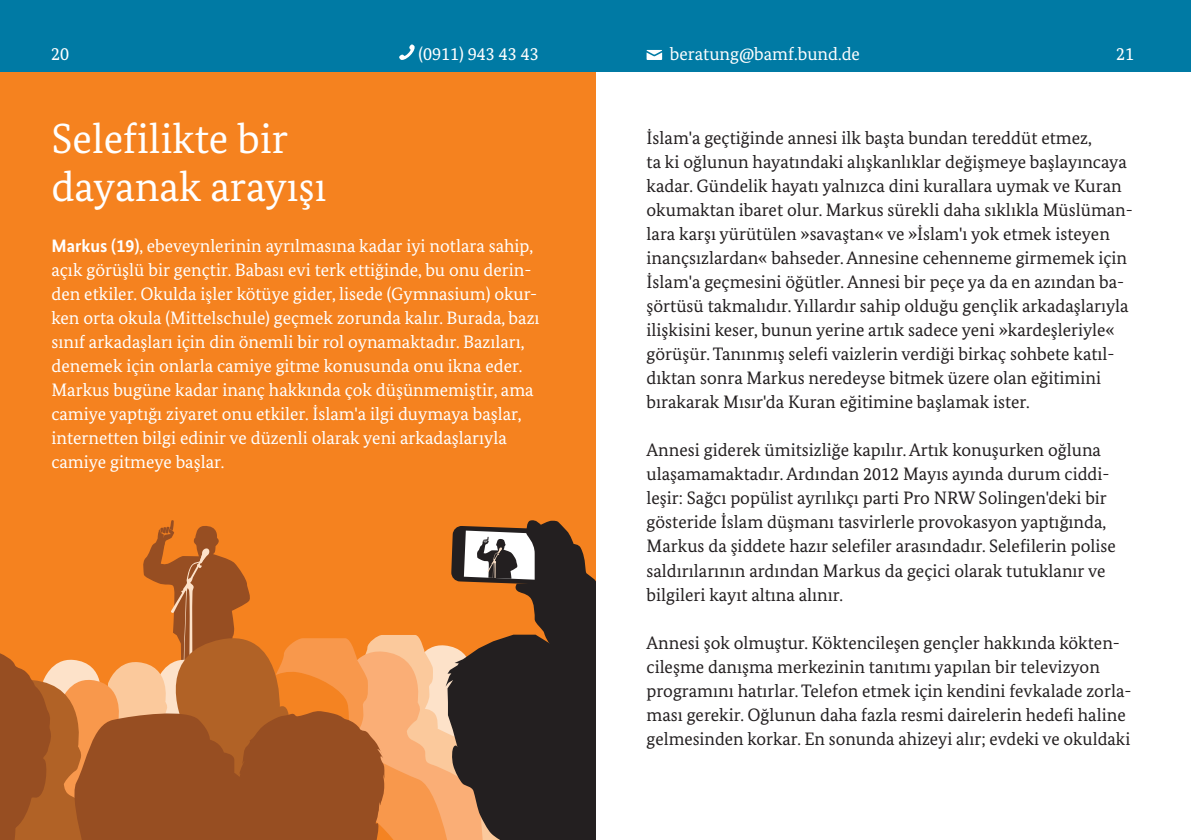
<style>
.page{position:relative;width:1191px;height:840px;background:#fff}
.page>*{position:absolute;margin:0;border:0;box-sizing:border-box;transform-origin:0 0}
.t1{font:42px/48px "Bundes Serif";color:#fff}
.t2{font:18px/24px "Bundes Serif";color:#231f20}
.t3{font:18px/24px "Bundes Serif";color:#fff}
.s1{font-family:"Bundes Sans";font-weight:700}
</style>
<div class="page">
<div style="left:0;top:0;width:1191px;height:72px;background:#007aa4"></div>
<svg style="left:646px;top:50px;width:16px;height:10px"></svg>
<svg style="left:399px;top:44px;width:16px;height:16px"></svg>
<div style="left:0;top:72px;width:595px;height:767px;background:#f5821f"></div>
<svg style="left:0;top:518px;width:596px;height:321px"></svg>
<p class="t3" style="left:51px;top:42px;width:19px">20</p>
<p class="t3" style="left:418px;top:42px;width:122px">(0911) 943 43 43</p>
<p class="t3" style="left:670px;top:42px;width:192px">beratung@bamf.bund.de</p>
<p class="t3" style="left:1116px;top:42px;width:19px">21</p>
<h1 class="t1" style="left:51px;top:114px;width:276px">Selefilikte bir dayanak arayışı</h1>
<p class="t3" style="left:51px;top:234px;width:489px"><span class="s1">Markus (19)</span>, ebeveynlerinin ayrılmasına kadar iyi notlara sahip, açık görüşlü bir gençtir. Babası evi terk ettiğinde, bu onu derin&shy;den etkiler. Okulda işler kötüye gider, lisede (Gymnasium) okur&shy;ken orta okula (Mittelschule) geçmek zorunda kalır. Burada, bazı sınıf arkadaşları için din önemli bir rol oynamaktadır. Bazıları, denemek için onlarla camiye gitme konusunda onu ikna eder.<br>Markus bugüne kadar inanç hakkında çok düşünmemiştir, ama camiye yaptığı ziyaret onu etkiler. İslam'a ilgi duymaya başlar, internetten bilgi edinir ve düzenli olarak yeni arkadaşlarıyla camiye gitmeye başlar.</p>
<p class="t2" style="left:646px;top:126px;width:488px">İslam'a geçtiğinde annesi ilk başta bundan tereddüt etmez,<br>ta ki oğlunun hayatındaki alışkanlıklar değişmeye başlayıncaya kadar. Gündelik hayatı yalnızca dini kurallara uymak ve Kuran okumaktan ibaret olur. Markus sürekli daha sıklıkla Müslüman&shy;lara karşı yürütülen »savaştan« ve »İslam'ı yok etmek isteyen inançsızlardan« bahseder. Annesine cehenneme girmemek için İslam'a geçmesini öğütler. Annesi bir peçe ya da en azından ba&shy;şörtüsü takmalıdır. Yıllardır sahip olduğu gençlik arkadaşlarıyla ilişkisini keser, bunun yerine artık sadece yeni »kardeşleriyle« görüşür. Tanınmış selefi vaizlerin verdiği birkaç sohbete katıl&shy;dıktan sonra Markus neredeyse bitmek üzere olan eğitimini bırakarak Mısır'da Kuran eğitimine başlamak ister.</p>
<p class="t2" style="left:646px;top:438px;width:471px">Annesi giderek ümitsizliğe kapılır. Artık konuşurken oğluna ulaşamamaktadır. Ardından 2012 Mayıs ayında durum ciddi&shy;leşir: Sağcı popülist ayrılıkçı parti Pro NRW Solingen'deki bir gösteride İslam düşmanı tasvirlerle provokasyon yaptığında, Markus da şiddete hazır selefiler arasındadır. Selefilerin polise saldırılarının ardından Markus da geçici olarak tutuklanır ve bilgileri kayıt altına alınır.</p>
<p class="t2" style="left:646px;top:630px;width:486px">Annesi şok olmuştur. Köktencileşen gençler hakkında kökten&shy;cileşme danışma merkezinin tanıtımı yapılan bir televizyon programını hatırlar. Telefon etmek için kendini fevkalade zorla&shy;ması gerekir. Oğlunun daha fazla resmi dairelerin hedefi haline gelmesinden korkar. En sonunda ahizeyi alır; evdeki ve okuldaki</p>
</div>
